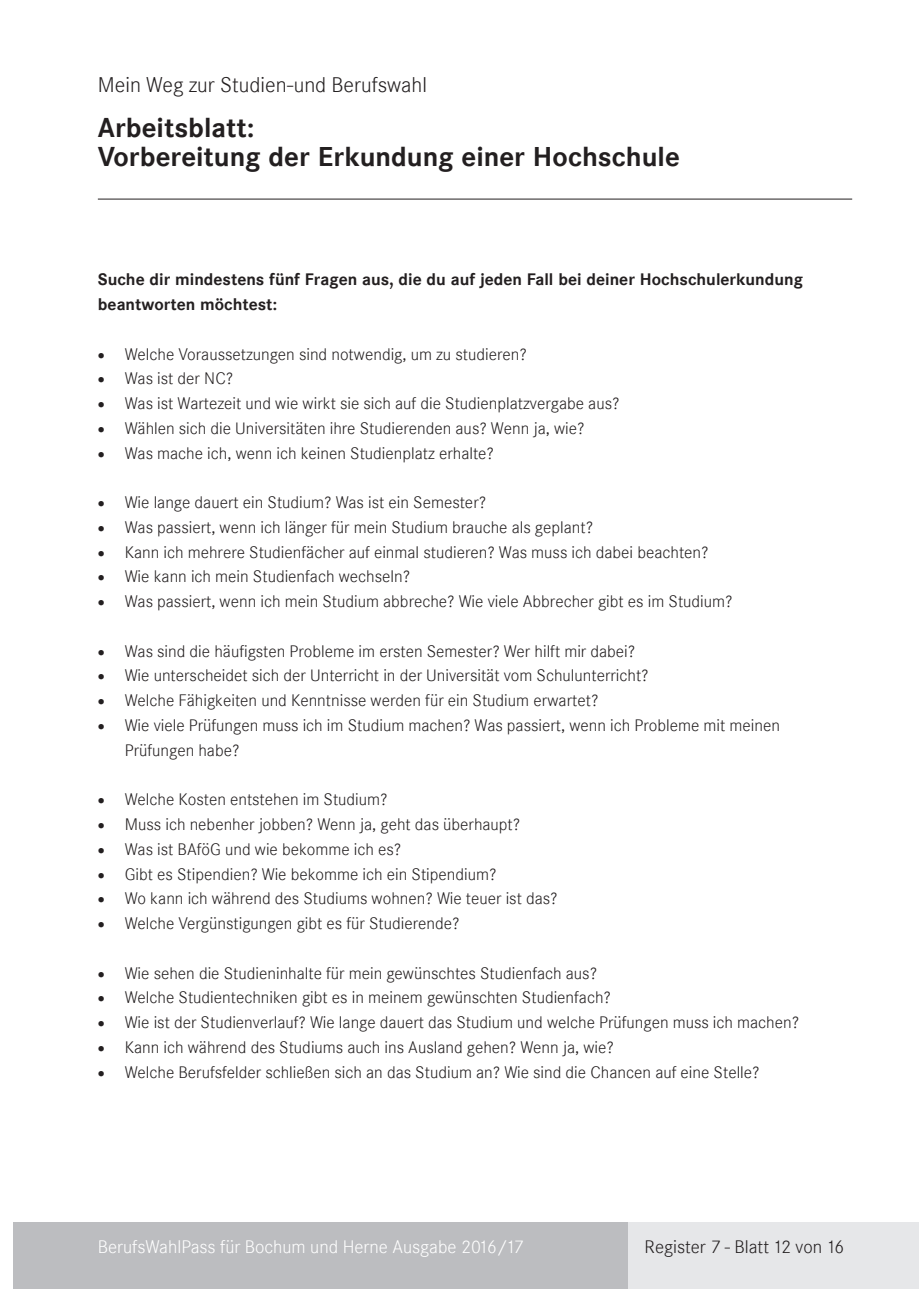
<style>
.page{position:relative;width:919px;height:1289px;background:#fff}
.page>*{position:absolute;margin:0;border:0;box-sizing:border-box;transform-origin:0 0}
.t1{font:700 27px/29.7px "Corporate SBQ";color:#231f20}
.t2{font:300 21px "Corporate SBQ";color:#231f20}
.t3{font:300 18px "Corporate SBQ";color:#fff}
.t4{font:300 18px "Corporate SBQ";color:#231f20}
.t5{font:300 16.5px/24.8px "Corporate SBQ";color:#231f20}
.t6{font:700 16.5px/24.8px "Corporate SBQ";color:#231f20}
</style>
<div class="page">
<div style="left:13px;top:1222px;width:615px;height:66px;background:#bcbdc0"></div>
<div style="left:628px;top:1222px;width:290px;height:66px;background:#e6e7e9"></div>
<hr style="left:98px;top:199px;width:754px;height:1px;background:#231f20">
<p class="t2" style="left:98px;top:72px;width:331px">Mein Weg zur Studien-und Berufswahl</p>
<h1 class="t1" style="left:98px;top:113px;width:583px">Arbeitsblatt:<br>Vorbereitung der Erkundung einer Hochschule</h1>
<p class="t6" style="left:98px;top:267px;width:706px">Suche dir mindestens fünf Fragen aus, die du auf jeden Fall bei deiner Hochschulerkundung beantworten möchtest:</p>
<p class="t5" style="left:98px;top:341px;width:430px">• Welche Voraussetzungen sind notwendig, um zu studieren?</p>
<p class="t5" style="left:98px;top:366px;width:137px">• Was ist der NC?</p>
<p class="t5" style="left:98px;top:391px;width:523px">• Was ist Wartezeit und wie wirkt sie sich auf die Studienplatzvergabe aus?</p>
<p class="t5" style="left:98px;top:416px;width:488px">• Wählen sich die Universitäten ihre Studierenden aus? Wenn ja, wie?</p>
<p class="t5" style="left:98px;top:440px;width:398px">• Was mache ich, wenn ich keinen Studienplatz erhalte?</p>
<p class="t5" style="left:98px;top:490px;width:390px">• Wie lange dauert ein Studium? Was ist ein Semester?</p>
<p class="t5" style="left:98px;top:515px;width:497px">• Was passiert, wenn ich länger für mein Studium brauche als geplant?</p>
<p class="t5" style="left:98px;top:539px;width:612px">• Kann ich mehrere Studienfächer auf einmal studieren? Was muss ich dabei beachten?</p>
<p class="t5" style="left:98px;top:564px;width:314px">• Wie kann ich mein Studienfach wechseln?</p>
<p class="t5" style="left:98px;top:589px;width:636px">• Was passiert, wenn ich mein Studium abbreche? Wie viele Abbrecher gibt es im Studium?</p>
<p class="t5" style="left:98px;top:638px;width:539px">• Was sind die häufigsten Probleme im ersten Semester? Wer hilft mir dabei?</p>
<p class="t5" style="left:98px;top:663px;width:552px">• Wie unterscheidet sich der Unterricht in der Universität vom Schulunterricht?</p>
<p class="t5" style="left:98px;top:688px;width:502px">• Welche Fähigkeiten und Kenntnisse werden für ein Studium erwartet?</p>
<p class="t5" style="left:125px;top:713px;width:656px;text-indent:-27px">• Wie viele Prüfungen muss ich im Studium machen? Was passiert, wenn ich Probleme mit meinen<br>Prüfungen habe?</p>
<p class="t5" style="left:98px;top:787px;width:291px">• Welche Kosten entstehen im Studium?</p>
<p class="t5" style="left:98px;top:812px;width:424px">• Muss ich nebenher jobben? Wenn ja, geht das überhaupt?</p>
<p class="t5" style="left:98px;top:836px;width:305px">• Was ist BAföG und wie bekomme ich es?</p>
<p class="t5" style="left:98px;top:861px;width:400px">• Gibt es Stipendien? Wie bekomme ich ein Stipendium?</p>
<p class="t5" style="left:98px;top:886px;width:461px">• Wo kann ich während des Studiums wohnen? Wie teuer ist das?</p>
<p class="t5" style="left:98px;top:911px;width:363px">• Welche Vergünstigungen gibt es für Studierende?</p>
<p class="t5" style="left:98px;top:960px;width:501px">• Wie sehen die Studieninhalte für mein gewünschtes Studienfach aus?</p>
<p class="t5" style="left:98px;top:985px;width:514px">• Welche Studientechniken gibt es in meinem gewünschten Studienfach?</p>
<p class="t5" style="left:98px;top:1010px;width:702px">• Wie ist der Studienverlauf? Wie lange dauert das Studium und welche Prüfungen muss ich machen?</p>
<p class="t5" style="left:98px;top:1034px;width:517px">• Kann ich während des Studiums auch ins Ausland gehen? Wenn ja, wie?</p>
<p class="t5" style="left:98px;top:1059px;width:663px">• Welche Berufsfelder schließen sich an das Studium an? Wie sind die Chancen auf eine Stelle?</p>
<p class="t3" style="left:98px;top:1236px;width:427px">BerufsWahlPass für Bochum und Herne Ausgabe 2016/17</p>
<p class="t4" style="left:644px;top:1236px;width:201px">Register 7 - Blatt 12 von 16</p>
</div>
